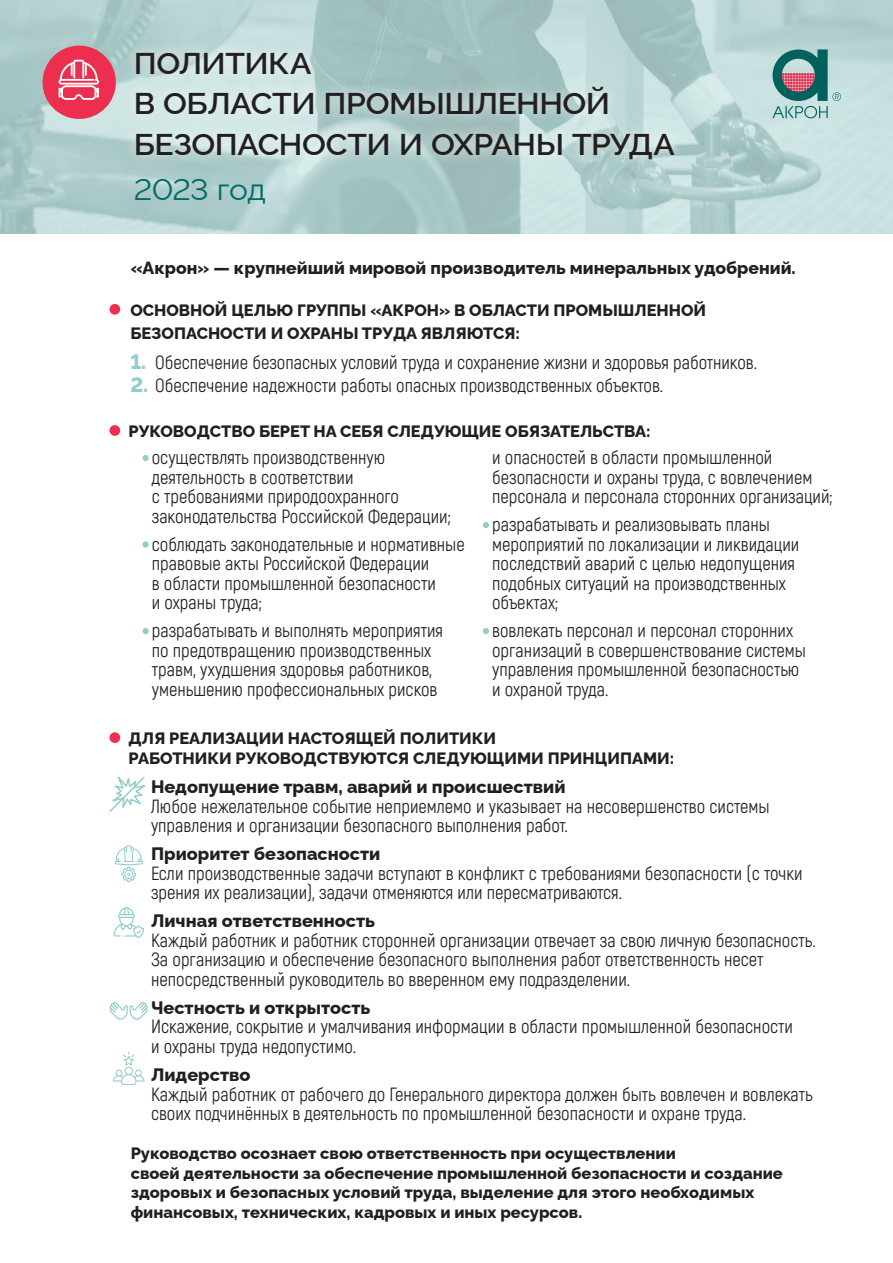
<style>
.page{position:relative;width:893px;height:1263px;background:#fff}
.page>*{position:absolute;margin:0;border:0;box-sizing:border-box;transform-origin:0 0}
.t1{font:600 30px/40.5px "Raleway";letter-spacing:-.015em;color:#231f20;scale:1.06 1}
.t2{font:30px "Raleway";letter-spacing:-.02em;color:#006c67;scale:1.06 1}
.t3{font:18.6px/19.5px "Akrobat";color:#231f20}
.t4{font:800 18px "Raleway";color:#231f20}
.t5{font:800 17.55px "Raleway";color:#231f20}
.t6{font:800 16.5px/19.6px "Raleway";color:#231f20}
.s1{font-family:"Raleway";font-weight:800;font-size:20.85px;color:#92cdc9}
</style>
<div class="page">
<svg style="left:0;top:0;width:893px;height:234px;background:#b4d0cf"></svg>
<div style="left:125px;top:41px;width:560px;height:129px;background:#fff;opacity:.75"></div>
<div style="left:43px;top:46px;width:73px;height:73px;background:#ee2e4e;border-radius:50%"></div>
<svg style="left:772px;top:49px;width:69px;height:69px;background:#7fa2a3"></svg>
<div style="left:109px;top:304px;width:11px;height:11px;background:#ee2e4e;border-radius:50%"></div>
<div style="left:109px;top:425px;width:11px;height:11px;background:#ee2e4e;border-radius:50%"></div>
<div style="left:109px;top:732px;width:11px;height:11px;background:#ee2e4e;border-radius:50%"></div>
<div style="left:142px;top:455px;width:7px;height:6px;background:#92cdc9;border-radius:50%"></div>
<svg style="left:142px;top:541px;width:7px;height:7px"></svg>
<div style="left:142px;top:628px;width:7px;height:6px;background:#92cdc9;border-radius:50%"></div>
<svg style="left:483px;top:522px;width:6px;height:6px"></svg>
<svg style="left:483px;top:628px;width:6px;height:6px"></svg>
<svg style="left:109px;top:776px;width:36px;height:36px"></svg>
<svg style="left:115px;top:845px;width:28px;height:37px"></svg>
<svg style="left:113px;top:1052px;width:32px;height:33px"></svg>
<svg style="left:109px;top:1002px;width:39px;height:18px"></svg>
<svg style="left:113px;top:907px;width:31px;height:31px"></svg>
<svg style="left:59px;top:60px;width:40px;height:40px"></svg>
<h1 class="t1" style="left:134px;top:40px;width:512px">ПОЛИТИКА<br>В ОБЛАСТИ ПРОМЫШЛЕННОЙ<br>БЕЗОПАСНОСТИ И ОХРАНЫ ТРУДА</h1>
<h1 class="t2" style="left:134px;top:166px;width:126px">2023 год</h1>
<p class="t5" style="left:131px;top:253px;width:666px">«Акрон» — крупнейший мировой производитель минеральных удобрений.</p>
<p class="t6" style="left:130px;top:298px;width:577px;line-height:22.4px">ОСНОВНОЙ ЦЕЛЬЮ ГРУППЫ «АКРОН» В ОБЛАСТИ ПРОМЫШЛЕННОЙ<br>БЕЗОПАСНОСТИ И ОХРАНЫ ТРУДА ЯВЛЯЮТСЯ:</p>
<p class="t3" style="left:130px;top:352px;width:628px"><span class="s1">1.</span> Обеспечение безопасных условий труда и сохранение жизни и здоровья работников.</p>
<p class="t3" style="left:130px;top:376px;width:534px"><span class="s1">2.</span> Обеспечение надежности работы опасных производственных объектов.</p>
<p class="t6" style="left:129px;top:420px;width:524px">РУКОВОДСТВО БЕРЕТ НА СЕБЯ СЛЕДУЮЩИЕ ОБЯЗАТЕЛЬСТВА:</p>
<p class="t3" style="left:492px;top:448px;width:342px">и опасностей в области промышленной безопасности и охраны труда, с вовлечением персонала и персонала сторонних организаций;</p>
<p class="t3" style="left:492px;top:515px;width:309px">разрабатывать и реализовывать планы мероприятий по локализации и ликвидации последствий аварий с целью недопущения подобных ситуаций на производственных объектах;</p>
<p class="t3" style="left:492px;top:621px;width:315px">вовлекать персонал и персонал сторонних организаций в совершенствование системы управления промышленной безопасностью и охраной труда.</p>
<p class="t3" style="left:152px;top:448px;width:300px">осуществлять производственную деятельность в соответствии<br>с требованиями природоохранного законодательства Российской Федерации;</p>
<p class="t3" style="left:152px;top:535px;width:314px">соблюдать законодательные и нормативные правовые акты Российской Федерации<br>в области промышленной безопасности<br>и охраны труда;</p>
<p class="t3" style="left:152px;top:621px;width:293px">разрабатывать и выполнять мероприятия по предотвращению производственных травм, ухудшения здоровья работников, уменьшению профессиональных рисков</p>
<p class="t6" style="left:129px;top:727px;width:547px">ДЛЯ РЕАЛИЗАЦИИ НАСТОЯЩЕЙ ПОЛИТИКИ<br>РАБОТНИКИ РУКОВОДСТВУЮТСЯ СЛЕДУЮЩИМИ ПРИНЦИПАМИ:</p>
<p class="t4" style="left:151px;top:773px;width:416px">Недопущение травм, аварий и происшествий</p>
<p class="t3" style="left:151px;top:797px;width:620px">Любое нежелательное событие неприемлемо и указывает на несовершенство системы управления и организации безопасного выполнения работ.</p>
<p class="t4" style="left:151px;top:840px;width:231px">Приоритет безопасности</p>
<p class="t3" style="left:151px;top:864px;width:653px">Если производственные задачи вступают в конфликт с требованиями безопасности (с точки зрения их реализации), задачи отменяются или пересматриваются.</p>
<p class="t4" style="left:151px;top:907px;width:226px">Личная ответственность</p>
<p class="t3" style="left:151px;top:931px;width:666px">Каждый работник и работник сторонней организации отвечает за свою личную безопасность.<br>За организацию и обеспечение безопасного выполнения работ ответственность несет непосредственный руководитель во вверенном ему подразделении.</p>
<p class="t4" style="left:151px;top:993px;width:221px">Честность и открытость</p>
<p class="t3" style="left:151px;top:1017px;width:643px">Искажение, сокрытие и умалчивания информации в области промышленной безопасности и охраны труда недопустимо.</p>
<p class="t4" style="left:151px;top:1060px;width:101px">Лидерство</p>
<p class="t3" style="left:151px;top:1084px;width:663px">Каждый работник от рабочего до Генерального директора должен быть вовлечен и вовлекать своих подчинённых в деятельность по промышленной безопасности и охране труда.</p>
<p class="t6" style="left:131px;top:1141px;width:654px">Руководство осознает свою ответственность при осуществлении<br>своей деятельности за обеспечение промышленной безопасности и создание здоровых и безопасных условий труда, выделение для этого необходимых финансовых, технических, кадровых и иных ресурсов.</p>
</div>
